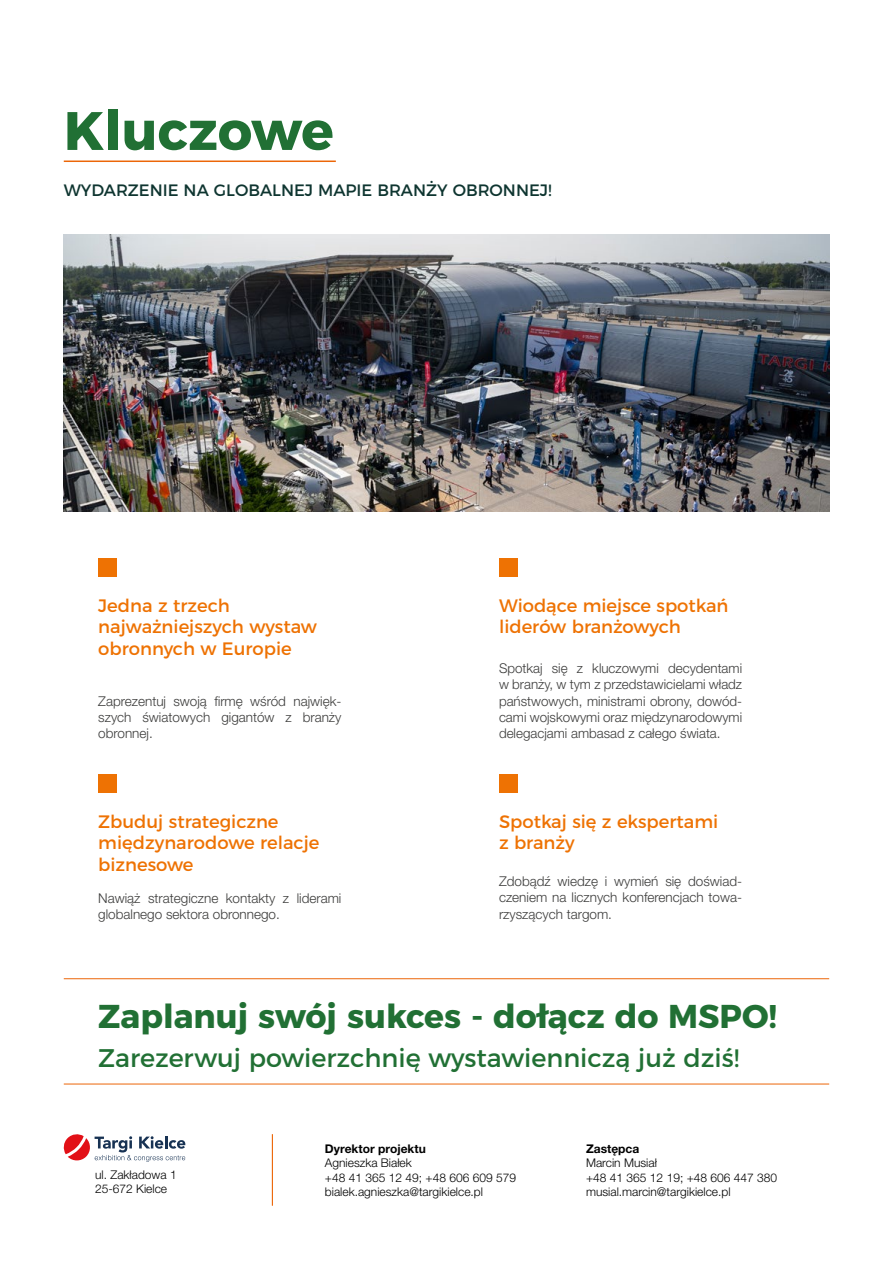
<style>
.page{position:relative;width:893px;height:1263px;background:#fff}
.page>*{position:absolute;margin:0;border:0;box-sizing:border-box;transform-origin:0 0}
.t1{font:700 54px "Montserrat";color:#217034}
.t2{font:700 33px "Montserrat";color:#217034}
.t3{font:25.5px "Montserrat";color:#217034}
.t4{font:18px/21.6px "Montserrat";color:#ee7203}
.t5{font:16.5px "Montserrat";color:#0e3530}
.t6{font:300 13.5px/16.2px "Helvetica Neue LT Pro";color:#3c3c3b;text-align:justify}
.t7{font:300 12px/14.4px "Helvetica Neue LT Pro";color:#000}
.t8{font:700 12px "Helvetica Neue LT Pro";color:#000}
</style>
<div class="page">
<hr style="left:272px;top:1134px;width:1px;height:72px;background:#ec6608">
<img style="left:64px;top:234px;width:765px;height:278px">
<svg style="left:63px;top:1134px;width:122px;height:28px"></svg>
<hr style="left:64px;top:161px;width:272px;height:1px;background:#ec6608">
<hr style="left:64px;top:978px;width:765px;height:1px;background:#ec6608">
<hr style="left:64px;top:1084px;width:765px;height:1px;background:#ec6608">
<div style="left:98px;top:558px;width:18px;height:18px;background:#ee7203"></div>
<div style="left:98px;top:774px;width:18px;height:18px;background:#ee7203"></div>
<div style="left:499px;top:558px;width:18px;height:18px;background:#ee7203"></div>
<div style="left:499px;top:774px;width:18px;height:18px;background:#ee7203"></div>
<h1 class="t1" style="left:64px;top:86px;width:271px">Kluczowe</h1>
<p class="t5" style="left:64px;top:177px;width:489px">WYDARZENIE NA GLOBALNEJ MAPIE BRANŻY OBRONNEJ!</p>
<h3 class="t4" style="left:98px;top:593px;width:220px">Jedna z trzech najważniejszych wystaw obronnych w Europie</h3>
<p class="t6" style="left:98px;top:692px;width:245px">Zaprezentuj swoją firmę wśród najwięk&shy;szych światowych gigantów z branży obronnej.</p>
<h3 class="t4" style="left:98px;top:809px;width:223px">Zbuduj strategiczne międzynarodowe relacje biznesowe</h3>
<p class="t6" style="left:98px;top:889px;width:245px">Nawiąż strategiczne kontakty z liderami globalnego sektora obronnego.</p>
<h3 class="t4" style="left:499px;top:593px;width:231px">Wiodące miejsce spotkań liderów branżowych</h3>
<p class="t6" style="left:499px;top:660px;width:245px">Spotkaj się z kluczowymi decydentami w branży, w tym z przedstawicielami władz państwowych, ministrami obrony, dowód&shy;cami wojskowymi oraz międzynarodowymi delegacjami ambasad z całego świata.</p>
<h3 class="t4" style="left:499px;top:809px;width:221px">Spotkaj się z ekspertami z branży</h3>
<p class="t6" style="left:499px;top:873px;width:245px">Zdobądź wiedzę i wymień się doświad&shy;czeniem na licznych konferencjach towa&shy;rzyszących targom.</p>
<h2 class="t2" style="left:98px;top:989px;width:680px">Zaplanuj swój sukces - dołącz do MSPO!</h2>
<h3 class="t3" style="left:98px;top:1037px;width:642px">Zarezerwuj powierzchnię wystawienniczą już dziś!</h3>
<p class="t7" style="left:95px;top:1167px;width:83px">ul. Zakładowa 1<br>25-672 Kielce</p>
<p class="t8" style="left:325px;top:1141px;width:102px">Dyrektor projektu</p>
<p class="t7" style="left:325px;top:1155px;width:193px">Agnieszka Białek<br>+48 41 365 12 49; +48 606 609 579 bialek.agnieszka@targikielce.pl</p>
<p class="t8" style="left:586px;top:1141px;width:55px">Zastępca</p>
<p class="t7" style="left:586px;top:1155px;width:193px">Marcin Musiał<br>+48 41 365 12 19; +48 606 447 380 musial.marcin@targikielce.pl</p>
</div>
